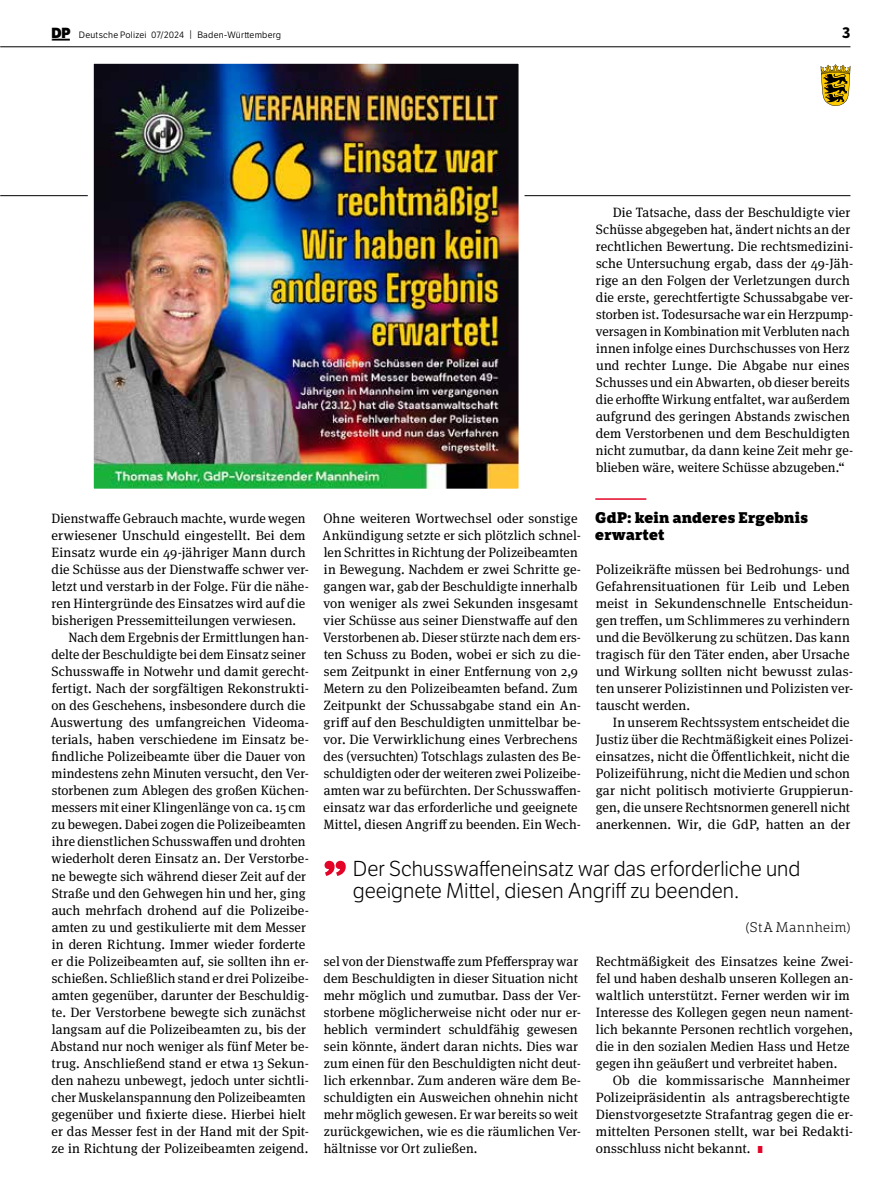
<style>
.page{position:relative;width:893px;height:1191px;background:#fff}
.page>*{position:absolute;margin:0;border:0;box-sizing:border-box;transform-origin:0 0}
.t1{font:52.5px "LFT Etica XB";color:#e40428}
.t2{font:21px/21.6px "LFT Etica Lt";color:#000}
.t3{font:800 15px/17px "LFT Etica Sheriff";letter-spacing:.01em;color:#000}
.t4{font:700 15px "LFT Etica";color:#000}
.t5{font:13.5px/17px "Meta Serif Pro";letter-spacing:.01em;color:#000}
.t6{font:13.5px "Meta Serif Pro";letter-spacing:.01em;color:#000;scale:.96 1}
.t7{font:300 13.5px "LFT Etica Sheriff";letter-spacing:.01em;color:#000}
.t8{font:9px "LFT Etica Bk";letter-spacing:.025em;color:#000}
.s1{font-family:"LFT Etica XB";font-size:14.25px}
.s2{font-size:9.3px}
.s3{font-family:"LFT Etica XB";font-size:9.75px;color:#e40428}
</style>
<div class="page">
<hr style="left:0;top:195px;width:850px;height:1px;background:#000">
<hr style="left:0;top:47px;width:850px;height:1px;background:#000">
<svg style="left:52px;top:39px;width:18px;height:2px"></svg>
<svg style="left:821px;top:64px;width:29px;height:42px"></svg>
<hr style="left:595px;top:498px;width:51px;height:2px;background:#e40428">
<img style="left:85px;top:63px;width:442px;height:426px">
<p class="t8" style="left:52px;top:29px;width:231px"><span class="s1">DP</span> Deutsche Polizei 07/2024 <span class="s2">|</span> Baden-Württemberg</p>
<p class="t4" style="left:842px;top:23px;width:10px">3</p>
<p class="t5" style="left:51px;top:509px;width:256px">Dienstwaffe Gebrauch machte, wurde wegen</p>
<p class="t5" style="left:52px;top:526px;width:256px">erwiesener Unschuld eingestellt. Bei dem</p>
<p class="t5" style="left:51px;top:543px;width:256px">Einsatz wurde ein 49-jähriger Mann durch</p>
<p class="t5" style="left:52px;top:560px;width:259px">die Schüsse aus der Dienstwaffe schwer ver-</p>
<p class="t5" style="left:52px;top:577px;width:259px">letzt und verstarb in der Folge. Für die nähe-</p>
<p class="t5" style="left:52px;top:594px;width:255px">ren Hintergründe des Einsatzes wird auf die</p>
<p class="t5" style="left:52px;top:611px;width:246px">bisherigen Pressemitteilungen verwiesen.</p>
<p class="t5" style="left:68px;top:628px;width:242px">Nach dem Ergebnis der Ermittlungen han-</p>
<p class="t5" style="left:52px;top:645px;width:256px">delte der Beschuldigte bei dem Einsatz seiner</p>
<p class="t5" style="left:52px;top:662px;width:259px">Schusswaffe in Notwehr und damit gerecht-</p>
<p class="t5" style="left:52px;top:679px;width:259px">fertigt. Nach der sorgfältigen Rekonstrukti-</p>
<p class="t5" style="left:52px;top:696px;width:255px">on des Geschehens, insbesondere durch die</p>
<p class="t5" style="left:50px;top:713px;width:260px">Auswertung des umfangreichen Videoma-</p>
<p class="t5" style="left:52px;top:730px;width:259px">terials, haben verschiedene im Einsatz be-</p>
<p class="t5" style="left:52px;top:747px;width:256px">findliche Polizeibeamte über die Dauer von</p>
<p class="t5" style="left:52px;top:764px;width:259px">mindestens zehn Minuten versucht, den Ver-</p>
<p class="t5" style="left:52px;top:781px;width:259px">storbenen zum Ablegen des großen Küchen-</p>
<p class="t5" style="left:52px;top:798px;width:256px">messers mit einer Klingenlänge von ca. 15 cm</p>
<p class="t5" style="left:52px;top:815px;width:256px">zu bewegen. Dabei zogen die Polizeibeamten</p>
<p class="t5" style="left:52px;top:832px;width:255px">ihre dienstlichen Schusswaffen und drohten</p>
<p class="t5" style="left:52px;top:849px;width:259px">wiederholt deren Einsatz an. Der Verstorbe-</p>
<p class="t5" style="left:52px;top:866px;width:256px">ne bewegte sich während dieser Zeit auf der</p>
<p class="t5" style="left:52px;top:883px;width:255px">Straße und den Gehwegen hin und her, ging</p>
<p class="t5" style="left:52px;top:900px;width:259px">auch mehrfach drohend auf die Polizeibe-</p>
<p class="t5" style="left:52px;top:917px;width:256px">amten zu und gestikulierte mit dem Messer</p>
<p class="t5" style="left:52px;top:934px;width:255px">in deren Richtung. Immer wieder forderte</p>
<p class="t5" style="left:52px;top:951px;width:259px">er die Polizeibeamten auf, sie sollten ihn er-</p>
<p class="t5" style="left:52px;top:968px;width:259px">schießen. Schließlich stand er drei Polizeibe-</p>
<p class="t5" style="left:52px;top:985px;width:259px">amten gegenüber, darunter der Beschuldig-</p>
<p class="t5" style="left:52px;top:1002px;width:256px">te. Der Verstorbene bewegte sich zunächst</p>
<p class="t5" style="left:52px;top:1019px;width:256px">langsam auf die Polizeibeamten zu, bis der</p>
<p class="t5" style="left:50px;top:1036px;width:260px">Abstand nur noch weniger als fünf Meter be-</p>
<p class="t5" style="left:52px;top:1053px;width:259px">trug. Anschließend stand er etwa 13 Sekun-</p>
<p class="t5" style="left:52px;top:1070px;width:259px">den nahezu unbewegt, jedoch unter sichtli-</p>
<p class="t6" style="left:52px;top:1087px;width:266px">cher Muskelanspannung den Polizeibeamten</p>
<p class="t5" style="left:51px;top:1104px;width:256px">gegenüber und fixierte diese. Hierbei hielt</p>
<p class="t5" style="left:52px;top:1121px;width:259px">er das Messer fest in der Hand mit der Spit-</p>
<p class="t5" style="left:52px;top:1138px;width:258px">ze in Richtung der Polizeibeamten zeigend.</p>
<p class="t5" style="left:323px;top:509px;width:260px">Ohne weiteren Wortwechsel oder sonstige Ankündigung setzte er sich plötzlich schnel&shy;len Schrittes in Richtung der Polizeibeamten in Bewegung. Nachdem er zwei Schritte ge&shy;gangen war, gab der Beschuldigte innerhalb von weniger als zwei Sekunden insgesamt vier Schüsse aus seiner Dienstwaffe auf den Verstorbenen ab. Dieser stürzte nach dem ers&shy;ten Schuss zu Boden, wobei er sich zu die&shy;sem Zeitpunkt in einer Entfernung von 2,9<br>Metern zu den Polizeibeamten befand. Zum Zeitpunkt der Schussabgabe stand ein An&shy;griff auf den Beschuldigten unmittelbar be&shy;vor. Die Verwirklichung eines Verbrechens des (versuchten) Totschlags zulasten des Be&shy;schuldigten oder der weiteren zwei Polizeibe&shy;amten war zu befürchten. Der Schusswaffen&shy;einsatz war das erforderliche und geeignete Mittel, diesen Angriff zu beenden. Ein Wech-</p>
<p class="t5" style="left:596px;top:203px;width:259px;text-indent:17px">Die Tatsache, dass der Beschuldigte vier Schüsse abgegeben hat, ändert nichts an der rechtlichen Bewertung. Die rechtsmedizini&shy;sche Untersuchung ergab, dass der 49-Jäh&shy;rige an den Folgen der Verletzungen durch die erste, gerechtfertigte Schussabgabe ver&shy;storben ist. Todesursache war ein Herzpump&shy;versagen in Kombination mit Verbluten nach innen infolge eines Durchschusses von Herz und rechter Lunge. Die Abgabe nur eines Schusses und ein Abwarten, ob dieser bereits die erhoffte Wirkung entfaltet, war außerdem aufgrund des geringen Abstands zwischen dem Verstorbenen und dem Beschuldigten nicht zumutbar, da dann keine Zeit mehr ge&shy;blieben wäre, weitere Schüsse abzugeben.“</p>
<p class="t3" style="left:595px;top:509px;width:214px">GdP: kein anderes Ergebnis erwartet</p>
<p class="t5" style="left:596px;top:560px;width:259px">Polizeikräfte müssen bei Bedrohungs- und Gefahrensituationen für Leib und Leben meist in Sekundenschnelle Entscheidun&shy;gen treffen, um Schlimmeres zu verhindern und die Bevölkerung zu schützen. Das kann tragisch für den Täter enden, aber Ursache und Wirkung sollten nicht bewusst zulas&shy;ten unserer Polizistinnen und Polizisten ver&shy;tauscht werden.</p>
<p class="t5" style="left:596px;top:713px;width:259px;text-indent:17px">In unserem Rechtssystem entscheidet die Justiz über die Rechtmäßigkeit eines Polizei&shy;einsatzes, nicht die Öffentlichkeit, nicht die Polizeiführung, nicht die Medien und schon gar nicht politisch motivierte Gruppierun&shy;gen, die unsere Rechtsnormen generell nicht anerkennen. Wir, die GdP, hatten an der</p>
<h1 class="t1" style="left:323px;top:816px;width:25px">„</h1>
<h2 class="t2" style="left:353px;top:858px;width:449px">Der Schusswaffeneinsatz war das erforderliche und geeignete Mittel, diesen Angriff zu beenden.</h2>
<p class="t7" style="left:746px;top:918px;width:106px">(StA Mannheim)</p>
<p class="t5" style="left:324px;top:951px;width:259px">sel von der Dienstwaffe zum Pfefferspray war dem Beschuldigten in dieser Situation nicht mehr möglich und zumutbar. Dass der Ver&shy;storbene möglicherweise nicht oder nur er&shy;heblich vermindert schuldfähig gewesen sein könnte, ändert daran nichts. Dies war zum einen für den Beschuldigten nicht deut&shy;lich erkennbar. Zum anderen wäre dem Be&shy;schuldigten ein Ausweichen ohnehin nicht mehr möglich gewesen. Er war bereits so weit zurückgewichen, wie es die räumlichen Ver&shy;hältnisse vor Ort zuließen.</p>
<p class="t5" style="left:596px;top:951px;width:259px">Rechtmäßigkeit des Einsatzes keine Zwei&shy;fel und haben deshalb unseren Kollegen an&shy;waltlich unterstützt. Ferner werden wir im Interesse des Kollegen gegen neun nament&shy;lich bekannte Personen rechtlich vorgehen, die in den sozialen Medien Hass und Hetze gegen ihn geäußert und verbreitet haben.</p>
<p class="t5" style="left:596px;top:1070px;width:259px;text-indent:17px">Ob die kommissarische Mannheimer Polizeipräsidentin als antragsberechtigte Dienstvorgesetzte Strafantrag gegen die er&shy;mittelten Personen stellt, war bei Redakti&shy;onsschluss nicht bekannt. <span class="s3">I</span></p>
</div>
